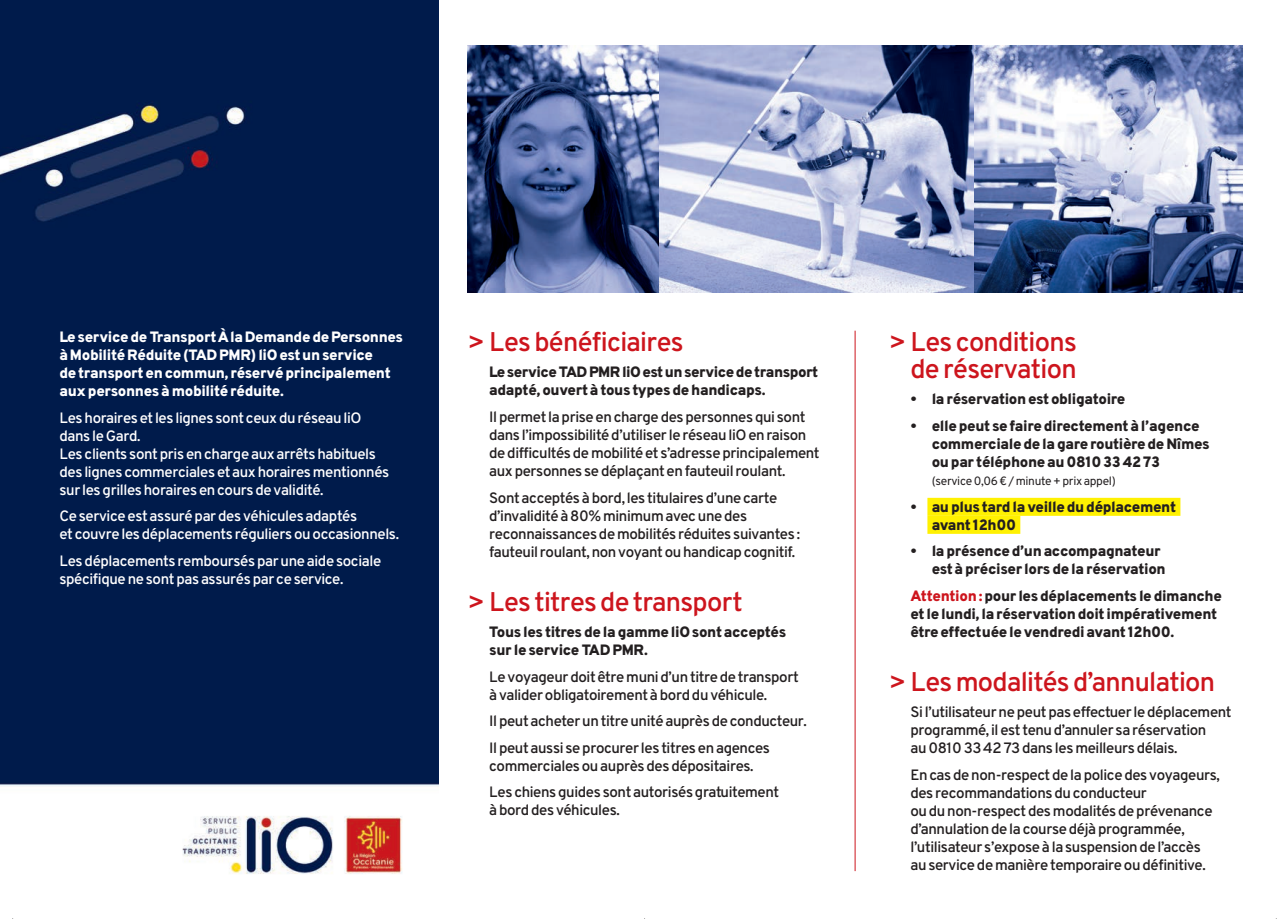
<style>
.page{position:relative;width:1288px;height:919px;background:#fff}
.page>*{position:absolute;margin:0;border:0;box-sizing:border-box;transform-origin:0 0}
.t1{font:600 27px/27px "Overpass";letter-spacing:-.025em;color:#cd151d;text-align:right}
.t2{font:600 15px/18px "Overpass";letter-spacing:-.025em;color:#231f20}
.t3{font:800 15px/18px "Overpass";letter-spacing:-.025em;color:#231f20}
.t4{font:600 15px/18px "Overpass";letter-spacing:-.025em;color:#fff}
.t5{font:800 15px/18px "Overpass";letter-spacing:-.025em;color:#fff}
.t6{font:12px "Overpass";letter-spacing:-.025em;color:#231f20}
.s1{color:#cd151d}
</style>
<div class="page">
<img style="left:0;top:0;width:438px;height:874px">
<img style="left:468px;top:46px;width:773px;height:246px">
<div style="left:927px;top:497px;width:253px;height:18px;background:#fff101"></div>
<div style="left:927px;top:515px;width:93px;height:18px;background:#fff101"></div>
<hr style="left:854px;top:330px;width:1px;height:540px;background:#cd151d">
<hr style="left:623px;top:918px;width:42px;height:1px;background:#000">
<hr style="left:0;top:437px;width:1px;height:42px;background:#fff">
<p class="t5" style="left:59px;top:329px;width:345px">Le service de Transport À la Demande de Personnes à Mobilité Réduite (TAD PMR) liO est un service<br>de transport en commun, réservé principalement aux personnes à mobilité réduite.</p>
<p class="t4" style="left:59px;top:409px;width:331px">Les horaires et les lignes sont ceux du réseau liO dans le Gard.<br>Les clients sont pris en charge aux arrêts habituels des lignes commerciales et aux horaires mentionnés sur les grilles horaires en cours de validité.</p>
<p class="t4" style="left:59px;top:508px;width:341px">Ce service est assuré par des véhicules adaptés<br>et couvre les déplacements réguliers ou occasionnels.</p>
<p class="t4" style="left:59px;top:552px;width:323px">Les déplacements remboursés par une aide sociale spécifique ne sont pas assurés par ce service.</p>
<h1 class="t1" style="left:468px;top:330px;width:217px">&gt; Les bénéficiaires</h1>
<p class="t3" style="left:489px;top:364px;width:330px">Le service TAD PMR liO est un service de transport adapté, ouvert à tous types de handicaps.</p>
<p class="t2" style="left:489px;top:409px;width:332px">Il permet la prise en charge des personnes qui sont dans l’impossibilité d’utiliser le réseau liO en raison de difficultés de mobilité et s’adresse principalement aux personnes se déplaçant en fauteuil roulant.</p>
<p class="t2" style="left:489px;top:489px;width:312px">Sont acceptés à bord, les titulaires d’une carte d’invalidité à 80% minimum avec une des reconnaissances de mobilités réduites suivantes : fauteuil roulant, non voyant ou handicap cognitif.</p>
<h1 class="t1" style="left:468px;top:590px;width:276px">&gt; Les titres de transport</h1>
<p class="t3" style="left:489px;top:624px;width:298px">Tous les titres de la gamme liO sont acceptés sur le service TAD PMR.</p>
<p class="t2" style="left:489px;top:668px;width:311px">Le voyageur doit être muni d’un titre de transport à valider obligatoirement à bord du véhicule.</p>
<p class="t2" style="left:489px;top:709px;width:319px;line-height:26.5px">Il peut acheter un titre unité auprès de conducteur.<br>Il peut aussi se procurer les titres en agences</p>
<p class="t2" style="left:489px;top:753px;width:291px;line-height:26.5px">commerciales ou auprès des dépositaires.<br>Les chiens guides sont autorisés gratuitement</p>
<p class="t2" style="left:489px;top:802px;width:132px">à bord des véhicules.</p>
<h1 class="t1" style="left:889px;top:330px;width:189px">&gt; Les conditions de réservation</h1>
<p class="t3" style="left:910px;top:391px;width:216px">• la réservation est obligatoire</p>
<p class="t3" style="left:931px;top:418px;width:279px;text-indent:-21px">• elle peut se faire directement à l’agence commerciale de la gare routière de Nîmes ou par téléphone au 0810 33 42 73</p>
<p class="t6" style="left:931px;top:476px;width:186px">(service 0,06 € / minute + prix appel)</p>
<p class="t3" style="left:931px;top:498px;width:246px;text-indent:-21px">• au plus tard la veille du déplacement avant 12h00</p>
<p class="t3" style="left:931px;top:543px;width:235px;text-indent:-21px">• la présence d’un accompagnateur est à préciser lors de la réservation</p>
<p class="t3" style="left:910px;top:587px;width:313px"><span class="s1">Attention :</span>pour les déplacements le dimanche et le lundi, la réservation doit impérativement être effectuée le vendredi avant 12h00.</p>
<h1 class="t1" style="left:889px;top:670px;width:327px">&gt; Les modalités d’annulation</h1>
<p class="t2" style="left:910px;top:704px;width:323px">Si l’utilisateur ne peut pas effectuer le déplacement programmé, il est tenu d’annuler sa réservation<br>au 0810 33 42 73 dans les meilleurs délais.</p>
<p class="t2" style="left:910px;top:766px;width:311px">En cas de non-respect de la police des voyageurs, des recommandations du conducteur<br>ou du non-respect des modalités de prévenance d’annulation de la course déjà programmée, l’utilisateur s’expose à la suspension de l’accès au service de manière temporaire ou définitive.</p>
</div>
